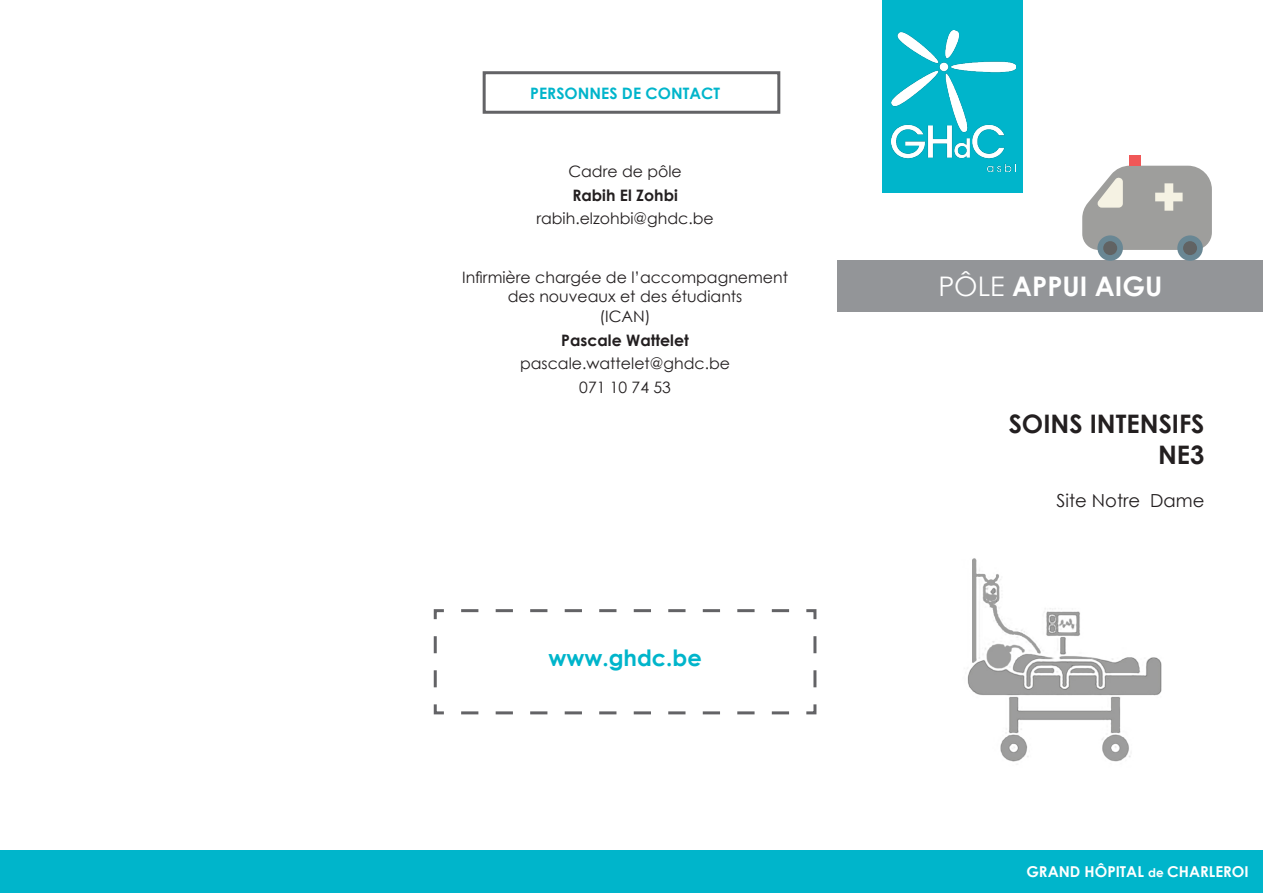
<style>
.page{position:relative;width:1263px;height:893px;background:#fff}
.page>*{position:absolute;margin:0;border:0;box-sizing:border-box;transform-origin:0 0}
.t1{font:700 27px "Century Gothic";color:#fff}
.t2{font:700 25.5px "Century Gothic";color:#231f20}
.t3{font:700 22.5px "Century Gothic";color:#00b5cb}
.t4{font:18px "Century Gothic";color:#231f20}
.t5{font:15.75px "Century Gothic";color:#231f20}
.t6{font:700 15.75px "Century Gothic";color:#231f20}
.t7{font:700 15.75px "Century Gothic";color:#00b5cb}
.t8{font:700 15px "Century Gothic";color:#fff}
.s1{font-weight:400}
.s2{font-size:12px}
</style>
<div class="page">
<div style="left:0;top:850px;width:1263px;height:43px;background:#00b5cb"></div>
<div style="left:882px;top:0;width:141px;height:193px;background:#00b5cb"></div>
<img style="left:891px;top:30px;width:125px;height:141px">
<div style="left:838px;top:261px;width:425px;height:51px;background:#939598"></div>
<div style="left:483px;top:71px;width:297px;height:43px;border:3px solid #636366"></div>
<svg style="left:433px;top:609px;width:384px;height:106px"></svg>
<img style="left:967px;top:558px;width:195px;height:204px">
<div style="left:1129px;top:156px;width:11px;height:10px;background:#f05757"></div>
<svg style="left:1082px;top:166px;width:130px;height:84px;background:#b0afac"></svg>
<div style="left:1097px;top:235px;width:26px;height:26px;background:#698794;border-radius:50%"></div>
<div style="left:1103px;top:241px;width:14px;height:14px;background:#616363;border-radius:50%"></div>
<div style="left:1177px;top:235px;width:26px;height:26px;background:#698794;border-radius:50%"></div>
<div style="left:1183px;top:241px;width:14px;height:14px;background:#616363;border-radius:50%"></div>
<p class="t7" style="left:530px;top:81px;width:191px">PERSONNES DE CONTACT</p>
<p class="t5" style="left:568px;top:160px;width:115px">Cadre de pôle</p>
<p class="t6" style="left:572px;top:183px;width:107px">Rabih El Zohbi</p>
<p class="t5" style="left:536px;top:208px;width:179px">rabih.elzohbi@ghdc.be</p>
<p class="t5" style="left:462px;top:266px;width:328px">Infirmière chargée de l’accompagnement</p>
<p class="t5" style="left:508px;top:286px;width:236px">des nouveaux et des étudiants</p>
<p class="t5" style="left:599px;top:305px;width:53px">(ICAN)</p>
<p class="t6" style="left:561px;top:328px;width:129px">Pascale Wattelet</p>
<p class="t5" style="left:520px;top:353px;width:211px">pascale.wattelet@ghdc.be</p>
<p class="t5" style="left:579px;top:376px;width:93px">071 10 74 53</p>
<p class="t3" style="left:548px;top:641px;width:155px">www.ghdc.be</p>
<p class="t1" style="left:938px;top:266px;width:226px"><span class="s1">PÔLE</span> APPUI AIGU</p>
<p class="t2" style="left:1009px;top:405px;width:197px">SOINS INTENSIFS</p>
<p class="t2" style="left:1158px;top:435px;width:48px">NE3</p>
<p class="t4" style="left:1056px;top:488px;width:149px">Site Notre Dame</p>
<p class="t8" style="left:1026px;top:860px;width:224px">GRAND HÔPITAL <span class="s2">de</span> CHARLEROI</p>
</div>
